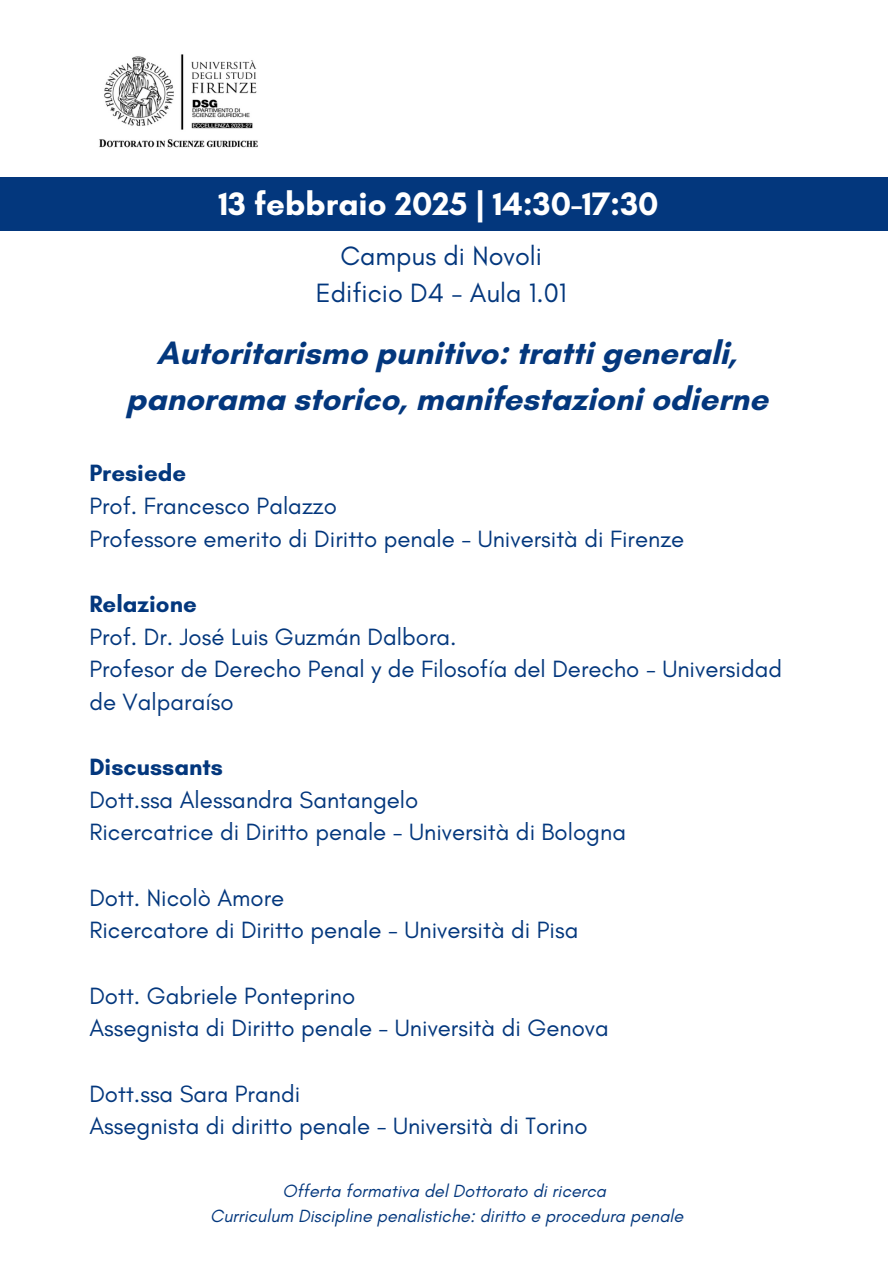
<style>
.page{position:relative;width:894px;height:1264px;background:#fff}
.page>*{position:absolute;margin:0;border:0;box-sizing:border-box;transform-origin:0 0}
.t1{font:700 33px/46.2px "Glacial Indifference";color:#03377d;text-align:center}
.t2{font:700 33px "Glacial Indifference";color:#fff}
.t3{font:27px/37.2px "Glacial Indifference";color:#03377d;text-align:center}
.t4{font:24px/32.7px "Glacial Indifference";color:#03377d}
.t5{font:italic 18px "Glacial Indifference";color:#03377d}
.s1{font-weight:700}
</style>
<div class="page">
<div style="left:0;top:177px;width:887px;height:54px;background:#03377d"></div>
<img style="left:99px;top:54px;width:159px;height:94px">
<h3 class="t2" style="left:218px;top:184px;width:441px">13 febbraio 2025 | 14:30-17:30</h3>
<h3 class="t3" style="left:316px;top:237px;width:252px">Campus di Novoli<br>Edificio D4 - Aula 1.01</h3>
<h3 class="t1" style="left:126px;top:329px;width:643px">Autoritarismo punitivo: tratti generali, panorama storico, manifestazioni odierne</h3>
<p class="t4" style="left:89px;top:456px;width:596px"><span class="s1">Presiede<br></span>Prof. Francesco Palazzo<br>Professore emerito di Diritto penale - Università di Firenze</p>
<h1 class="t4" style="left:89px;top:587px;width:694px"><span class="s1">Relazione<br></span>Prof. Dr. José Luis Guzmán Dalbora.<br>Profesor de Derecho Penal y de Filosofía del Derecho - Universidad de Valparaíso</h1>
<h2 class="t4" style="left:89px;top:750px;width:538px"><span class="s1">Discussants<br></span>Dott.ssa Alessandra Santangelo<br>Ricercatrice di Diritto penale - Università di Bologna</h2>
<h1 class="t4" style="left:89px;top:880px;width:490px">Dott. Nicolò Amore<br>Ricercatore di Diritto penale - Università di Pisa</h1>
<h3 class="t4" style="left:89px;top:978px;width:520px">Dott. Gabriele Ponteprino<br>Assegnista di Diritto penale - Università di Genova</h3>
<h3 class="t4" style="left:89px;top:1076px;width:499px">Dott.ssa Sara Prandi<br>Assegnista di diritto penale - Università di Torino</h3>
<h3 class="t5" style="left:282px;top:1180px;width:325px">Offerta formativa del Dottorato di ricerca</h3>
<p class="t5" style="left:210px;top:1205px;width:474px">Curriculum Discipline penalistiche: diritto e procedura penale</p>
</div>
